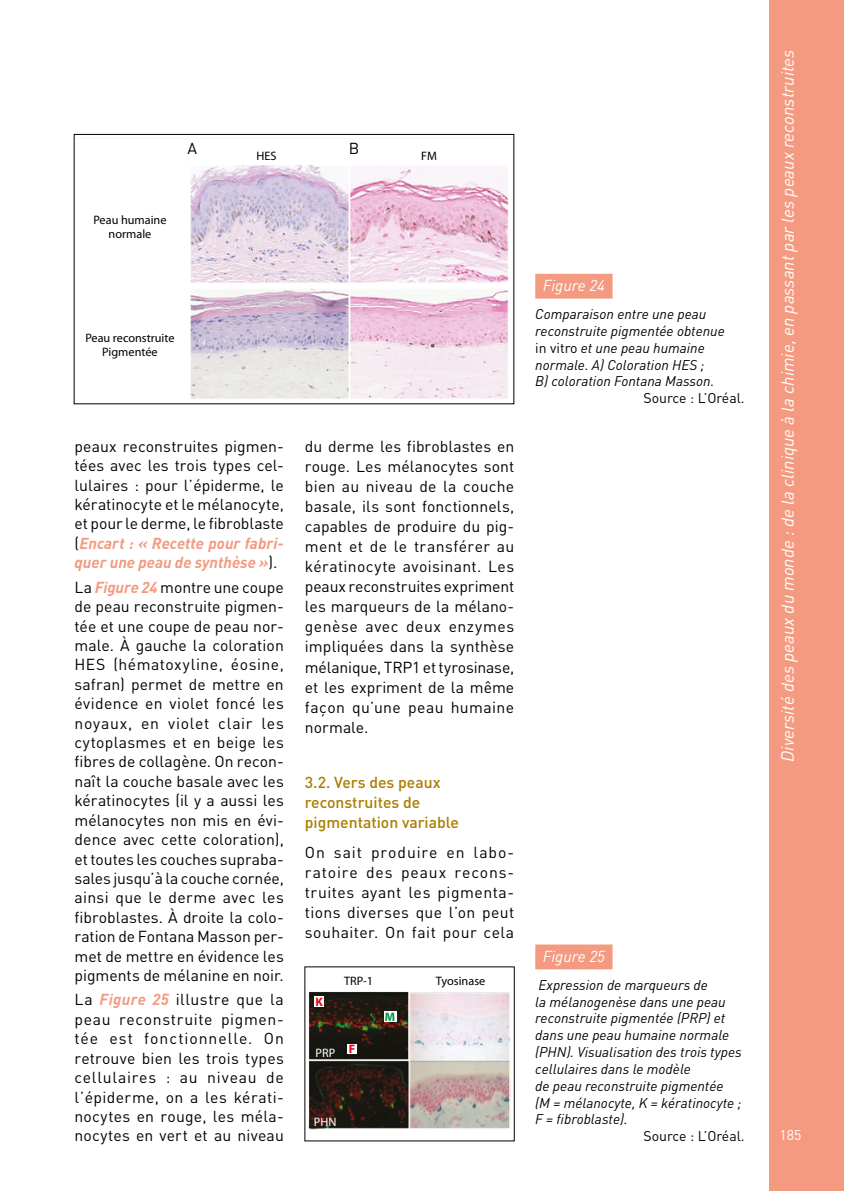
<style>
.page{position:relative;width:844px;height:1191px;background:#fff}
.page>*{position:absolute;margin:0;border:0;box-sizing:border-box;transform-origin:0 0}
.t1{font:italic 17.5px "DIN";color:#fff}
._04-Texte_courant{font:15.75px/19.4px "DIN";letter-spacing:.01em;color:#000;text-align:justify}
._7-inter_2{font:500 15.75px/20.1px "DIN";color:#ab7c00}
._05_legende_numero{font:italic 15.75px "DIN";color:#fff}
._05-legendes{font:italic 14px/16.8px "DIN";color:#000}
.Credit_photo{font:14px "DIN";color:#000}
.t2{font:14px "DIN";color:#fff}
.Legende_IMG{font:12.25px/14.7px "Myriad Pro";color:#000;text-align:center}
.Legende_IMG-2{font:12.25px "Myriad Pro";color:#fff}
.Legende_IMG-3{font:700 12.25px "Myriad Pro";color:#e30613}
.Legende_IMG-4{font:700 12.25px "Myriad Pro";color:#009641}
.s1{font-weight:700;font-style:italic;color:#f39a80}
.s2{font-style:normal}
</style>
<div class="page">
<div style="left:769px;top:0;width:74px;height:1191px;background:#f39a80"></div>
<div style="left:535px;top:274px;width:77px;height:25px;background:#f39a80"></div>
<div style="left:535px;top:944px;width:77px;height:25px;background:#f39a80"></div>
<img style="left:308px;top:991px;width:202px;height:139px">
<div style="left:314px;top:996px;width:10px;height:10px;background:#fff"></div>
<div style="left:347px;top:1043px;width:9px;height:10px;background:#fff"></div>
<div style="left:384px;top:1010px;width:12px;height:11px;background:#fff"></div>
<img style="left:190px;top:165px;width:319px;height:234px">
<div style="left:74px;top:134px;width:440px;height:270px;border:1px solid #000"></div>
<p class="_04-Texte_courant" style="left:187px;top:138px;width:11px">A</p>
<p class="_04-Texte_courant" style="left:348px;top:138px;width:12px">B</p>
<p class="Legende_IMG" style="left:256px;top:149px;width:22px">HES</p>
<p class="Legende_IMG" style="left:93px;top:212px;width:75px">Peau humaine normale</p>
<p class="Legende_IMG" style="left:85px;top:330px;width:91px">Peau reconstruite<br>Pigmentée</p>
<p class="Legende_IMG" style="left:421px;top:149px;width:17px">FM</p>
<p class="_04-Texte_courant" style="left:74px;top:436px;width:211px">peaux reconstruites pigmen&shy;tées avec les trois types cel&shy;lulaires : pour l’épiderme, le kératinocyte et le mélanocyte, et pour le derme, le fibroblaste (<span class="s1">Encart : « Recette pour fabri&shy;quer une peau de synthèse »</span>).</p>
<p class="_04-Texte_courant" style="left:74px;top:577px;width:211px">La <span class="s1">Figure 24</span> montre une coupe de peau reconstruite pigmen&shy;tée et une coupe de peau nor&shy;male. À gauche la coloration HES (hématoxyline, éosine, safran) permet de mettre en évidence en violet foncé les noyaux, en violet clair les cytoplasmes et en beige les fibres de collagène. On recon&shy;naît la couche basale avec les kératinocytes (il y a aussi les mélanocytes non mis en évi&shy;dence avec cette coloration), et toutes les couches supraba&shy;sales jusqu’à la couche cornée, ainsi que le derme avec les fibroblastes. À droite la colo&shy;ration de Fontana Masson per&shy;met de mettre en évidence les pigments de mélanine en noir.</p>
<p class="_04-Texte_courant" style="left:74px;top:989px;width:211px">La <span class="s1">Figure 25</span> illustre que la peau reconstruite pigmen&shy;tée est fonctionnelle. On retrouve bien les trois types cellulaires : au niveau de l’épiderme, on a les kérati&shy;nocytes en rouge, les méla&shy;nocytes en vert et au niveau</p>
<p class="_04-Texte_courant" style="left:305px;top:436px;width:211px;line-height:20.1px">du derme les fibroblastes en rouge. Les mélanocytes sont bien au niveau de la couche basale, ils sont fonctionnels, capables de produire du pig&shy;ment et de le transférer au kératinocyte avoisinant. Les peaux reconstruites expriment les marqueurs de la mélano&shy;genèse avec deux enzymes impliquées dans la synthèse mélanique, TRP1 et tyrosinase, et les expriment de la même façon qu’une peau humaine normale.</p>
<p class="_7-inter_2" style="left:305px;top:771px;width:155px">3.2. Vers des peaux reconstruites de pigmentation variable</p>
<p class="_04-Texte_courant" style="left:305px;top:841px;width:211px;line-height:20.1px">On sait produire en labo&shy;ratoire des peaux recons&shy;truites ayant les pigmenta&shy;tions diverses que l’on peut souhaiter. On fait pour cela</p>
<p class="Legende_IMG-3" style="left:315px;top:993px;width:9px">K</p>
<p class="Legende_IMG" style="left:344px;top:973px;width:31px">TRP-1</p>
<p class="Legende_IMG" style="left:436px;top:973px;width:51px">Tyosinase</p>
<p class="Legende_IMG-4" style="left:385px;top:1008px;width:12px">M</p>
<p class="Legende_IMG-2" style="left:315px;top:1045px;width:21px">PRP</p>
<p class="Legende_IMG-3" style="left:348px;top:1041px;width:8px">F</p>
<p class="Legende_IMG-2" style="left:314px;top:1114px;width:24px">PHN</p>
<p class="_05_legende_numero" style="left:542px;top:276px;width:64px">Figure 24</p>
<p class="_05-legendes" style="left:535px;top:305px;width:191px">Comparaison entre une peau reconstruite pigmentée obtenue <span class="s2">in vitro</span> et une peau humaine normale. A) Coloration HES ;<br>B) coloration Fontana Masson.</p>
<p class="Credit_photo" style="left:643px;top:389px;width:102px">Source : L’Oréal.</p>
<p class="_05_legende_numero" style="left:542px;top:946px;width:64px">Figure 25</p>
<p class="_05-legendes" style="left:535px;top:976px;width:208px">Expression de marqueurs de<br>la mélanogenèse dans une peau reconstruite pigmentée (PRP) et dans une peau humaine normale (PHN). Visualisation des trois types cellulaires dans le modèle<br>de peau reconstruite pigmentée (M = mélanocyte, K = kératinocyte ;<br>F = fibroblaste).</p>
<p class="Credit_photo" style="left:643px;top:1127px;width:102px">Source : L’Oréal.</p>
<p class="t1" style="left:776px;top:762px;width:713px;rotate:-90deg">Diversité des peaux du monde : de la clinique à la chimie, en passant par les peaux reconstruites</p>
<p class="t2" style="left:779px;top:1125px;width:23px">185</p>
</div>
